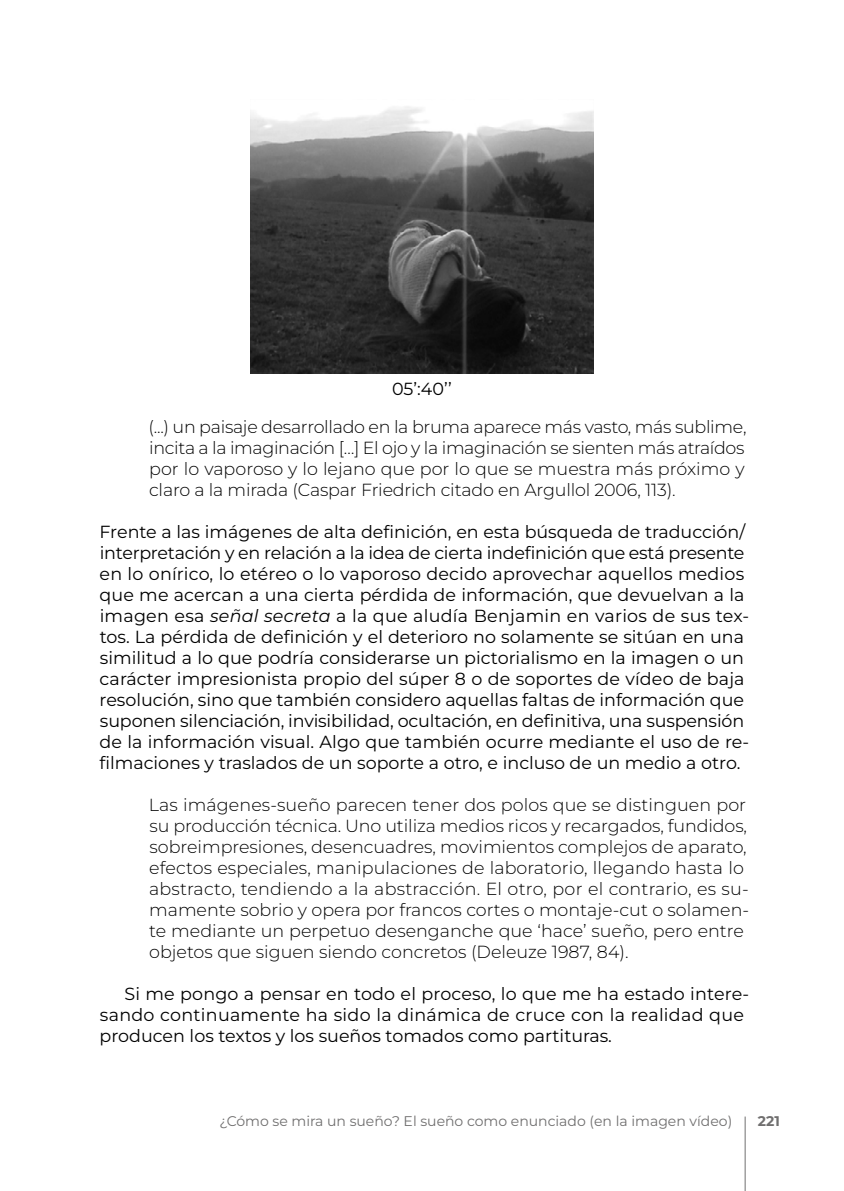
<style>
.page{position:relative;width:844px;height:1191px;background:#fff}
.page>*{position:absolute;margin:0;border:0;box-sizing:border-box;transform-origin:0 0}
.t1{font:17.5px/21px "Montserrat";color:#000}
.t2{font:300 17.5px/21px "Montserrat";color:#000;text-align:justify}
.t3{font:14px "Montserrat";color:#706f6f}
.t4{font:700 14px "Montserrat";color:#706f6f}
.s1{font-style:italic}
</style>
<div class="page">
<hr style="left:744px;top:1116px;width:1px;height:75px;background:#706f6f">
<img style="left:250px;top:106px;width:343px;height:268px">
<p class="t1" style="left:392px;top:377px;width:61px">05’:40’’</p>
<p class="t2" style="left:148px;top:416px;width:599px">(...) un paisaje desarrollado en la bruma aparece más vasto, más sublime, incita a la imaginación […] El ojo y la imaginación se sienten más atraídos por lo vaporoso y lo lejano que por lo que se muestra más próximo y claro a la mirada (Caspar Friedrich citado en Argullol 2006, 113).</p>
<p class="t1" style="left:99px;top:521px;width:651px">Frente a las imágenes de alta definición, en esta búsqueda de traducción/ interpretación y en relación a la idea de cierta indefinición que está presente en lo onírico, lo etéreo o lo vaporoso decido aprovechar aquellos medios que me acercan a una cierta pérdida de información, que devuelvan a la imagen esa <span class="s1">señal secreta</span> a la que aludía Benjamin en varios de sus tex&shy;tos. La pérdida de definición y el deterioro no solamente se sitúan en una similitud a lo que podría considerarse un pictorialismo en la imagen o un carácter impresionista propio del súper 8 o de soportes de vídeo de baja resolución, sino que también considero aquellas faltas de información que suponen silenciación, invisibilidad, ocultación, en definitiva, una suspensión de la información visual. Algo que también ocurre mediante el uso de re&shy;filmaciones y traslados de un soporte a otro, e incluso de un medio a otro.</p>
<p class="t2" style="left:149px;top:794px;width:601px;text-align:left">Las imágenes-sueño parecen tener dos polos que se distinguen por su producción técnica. Uno utiliza medios ricos y recargados, fundidos, sobreimpresiones, desencuadres, movimientos complejos de aparato, efectos especiales, manipulaciones de laboratorio, llegando hasta lo abstracto, tendiendo a la abstracción. El otro, por el contrario, es su&shy;mamente sobrio y opera por francos cortes o montaje-cut o solamen&shy;te mediante un perpetuo desenganche que ‘hace’ sueño, pero entre objetos que siguen siendo concretos (Deleuze 1987, 84).</p>
<p class="t1" style="left:100px;top:983px;width:651px;text-indent:25px">Si me pongo a pensar en todo el proceso, lo que me ha estado intere&shy;sando continuamente ha sido la dinámica de cruce con la realidad que producen los textos y los sueños tomados como partituras.</p>
<p class="t3" style="left:219px;top:1112px;width:514px">¿Cómo se mira un sueño? El sueño como enunciado (en la imagen vídeo)</p>
<p class="t4" style="left:757px;top:1112px;width:24px">221</p>
</div>
